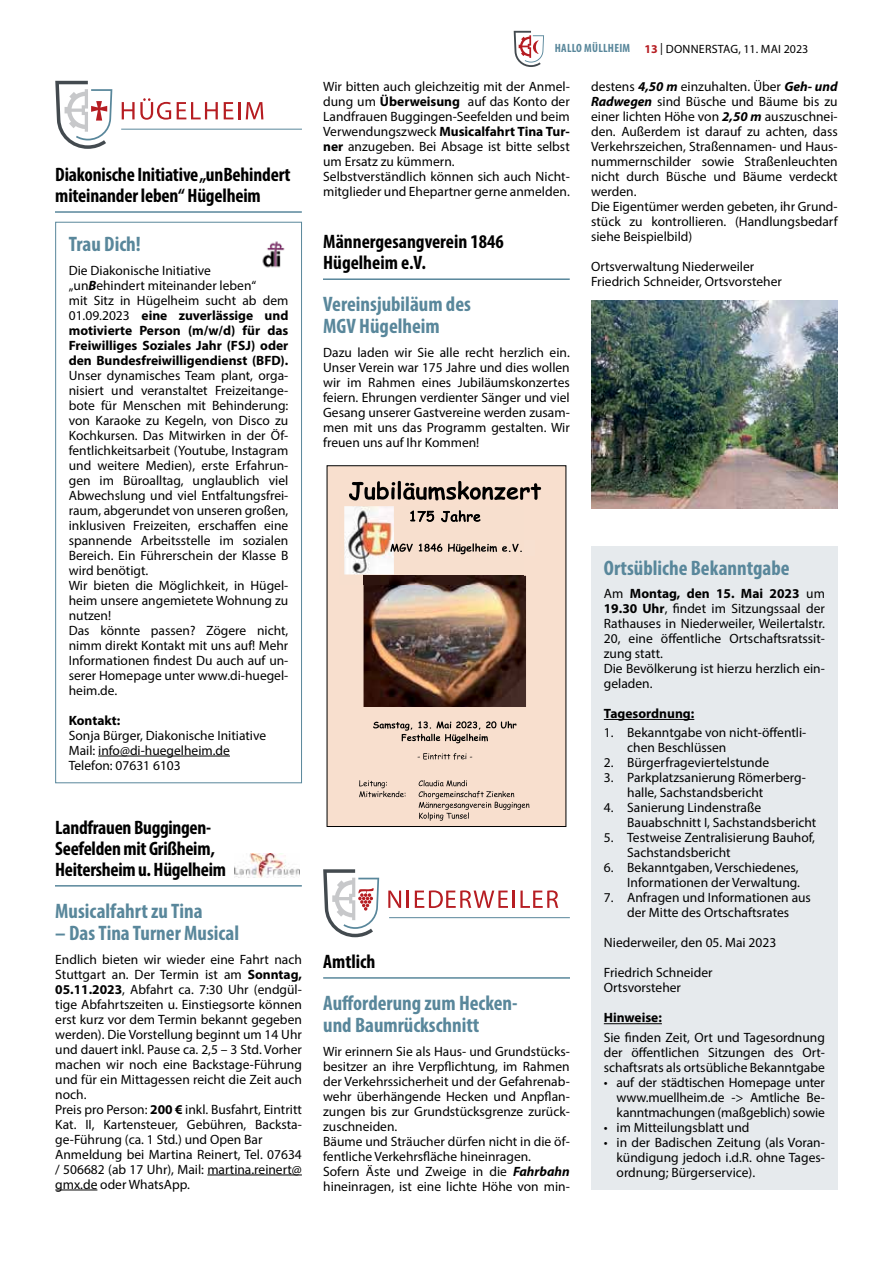
<style>
.page{position:relative;width:893px;height:1263px;background:#fff}
.page>*{position:absolute;margin:0;border:0;box-sizing:border-box;transform-origin:0 0}
.t1{font:700 condensed 21px/22.5px "Myriad Pro";color:#59879b}
.t2{font:700 condensed 19.5px/21px "Myriad Pro";letter-spacing:-.01em;color:#000}
.t3{font:13.5px/15px "Myriad Pro";color:#000}
.t4{font:700 13.5px/15px "Myriad Pro";color:#000}
.t5{font:12px "Myriad Pro";letter-spacing:.02em;color:#000}
.t6{font:700 condensed 12px "Myriad Pro";letter-spacing:.02em;color:#59879b}
.s1{font-weight:400}
.s2{font-style:italic}
.s3{font-weight:700}
.s4{font-weight:700;color:#b61d22}
.s5{font-weight:700;font-style:italic}
</style>
<div class="page">
<svg style="left:514px;top:31px;width:30px;height:36px"></svg>
<hr style="left:207px;top:1174px;width:95px;height:1px;background:#000">
<hr style="left:55px;top:1189px;width:42px;height:1px;background:#000">
<hr style="left:55px;top:885px;width:247px;height:1px;background:#59879b">
<img style="left:235px;top:854px;width:65px;height:23px">
<hr style="left:323px;top:278px;width:247px;height:2px;background:#59879b">
<div style="left:327px;top:466px;width:239px;height:360px;background:#f8dfce"></div>
<div style="left:327px;top:465px;width:239px;height:362px;border:1px solid #000"></div>
<svg style="left:349px;top:481px;width:192px;height:19px"></svg>
<svg style="left:373px;top:721px;width:143px;height:22px"></svg>
<svg style="left:418px;top:753px;width:54px;height:7px"></svg>
<svg style="left:359px;top:780px;width:47px;height:17px"></svg>
<svg style="left:419px;top:780px;width:110px;height:41px"></svg>
<img style="left:364px;top:576px;width:162px;height:131px">
<img style="left:344px;top:510px;width:179px;height:74px">
<img style="left:364px;top:576px;width:159px;height:8px">
<img style="left:344px;top:506px;width:50px;height:68px">
<img style="left:385px;top:540px;width:138px;height:15px">
<svg style="left:390px;top:543px;width:23px;height:9px"></svg>
<svg style="left:419px;top:544px;width:23px;height:8px"></svg>
<svg style="left:448px;top:543px;width:74px;height:11px"></svg>
<hr style="left:121px;top:129px;width:181px;height:1px;background:#59879b">
<svg style="left:122px;top:98px;width:49px;height:22px"></svg>
<svg style="left:177px;top:102px;width:41px;height:17px"></svg>
<svg style="left:224px;top:102px;width:16px;height:17px"></svg>
<svg style="left:246px;top:102px;width:17px;height:17px"></svg>
<svg style="left:55px;top:81px;width:57px;height:68px"></svg>
<hr style="left:55px;top:211px;width:247px;height:2px;background:#59879b">
<hr style="left:98px;top:756px;width:132px;height:1px;background:#000">
<div style="left:55px;top:222px;width:247px;height:561px;border:1px solid #59879b"></div>
<img style="left:262px;top:241px;width:23px;height:27px">
<img style="left:591px;top:301px;width:247px;height:208px">
<div style="left:591px;top:546px;width:247px;height:643px;background:#e6eaed"></div>
<hr style="left:604px;top:719px;width:90px;height:1px;background:#000">
<hr style="left:604px;top:1023px;width:58px;height:1px;background:#000">
<hr style="left:389px;top:917px;width:181px;height:1px;background:#59879b">
<svg style="left:388px;top:890px;width:13px;height:18px"></svg>
<svg style="left:407px;top:890px;width:2px;height:18px"></svg>
<svg style="left:415px;top:890px;width:143px;height:18px"></svg>
<svg style="left:323px;top:869px;width:56px;height:68px"></svg>
<hr style="left:323px;top:977px;width:247px;height:1px;background:#59879b">
<h2 class="t2" style="left:55px;top:163px;width:237px">Diakonische Initiative „unBehindert miteinander leben“ Hügelheim</h2>
<h1 class="t1" style="left:69px;top:232px;width:73px">Trau Dich!</h1>
<p class="t4" style="left:69px;top:262px;width:221px"><span class="s1">Die Diakonische I nitiative „un</span><span class="s2">B</span><span class="s1">ehindert miteinander leben“<br>mit Sitz in Hügelheim sucht ab dem 01.09.2023</span> eine zuverlässige und motivierte Person (m/w/d) für das Freiwilliges Soziales Jahr (FSJ) oder den Bundesfreiwilligendienst (BFD).</p>
<p class="t3" style="left:69px;top:367px;width:221px">Unser dynamisches Team plant, orga&shy;nisiert und veranstaltet Freizeitange&shy;bote für Menschen mit Behinderung: von Karaoke zu Kegeln, von Disco zu Kochkursen. Das Mitwirken in der Öf&shy;fentlichkeitsarbeit (Youtube, I nstagram und weitere Medien), erste Erfahrun&shy;gen im Büroalltag, unglaublich viel Abwechslung und viel Entfaltungsfrei&shy;raum, abgerundet von unseren großen, inklusiven Freizeiten, erschaffen eine spannende Arbeitsstelle im sozialen Bereich. Ein Führerschein der Klasse B wird benötigt.<br>Wir bieten die Möglichkeit, in Hügel&shy;heim unsere angemietete Wohnung zu nutzen!<br>Das könnte passen? Zögere nicht, nimm direkt Kontakt mit uns auf! Mehr I nformationen findest Du auch auf un&shy;serer Homepage unter www.di-huegel&shy;heim.de.</p>
<p class="t4" style="left:69px;top:712px;width:53px">Kontakt:</p>
<p class="t3" style="left:69px;top:727px;width:199px">Sonja Bürger, Diakonische I nitiative<br>Mail: info@di-huegelheim.de<br>Telefon: 07631 6103</p>
<h2 class="t2" style="left:55px;top:816px;width:172px">Landfrauen Buggingen-<br>Seefelden mit Grißheim,<br>Heitersheim u. Hügelheim</h2>
<h1 class="t1" style="left:55px;top:899px;width:149px">Musicalfahrt zu Tina</h1>
<h1 class="t1" style="left:55px;top:921px;width:185px">– Das Tina Turner Musical</h1>
<p class="t3" style="left:55px;top:951px;width:248px">Endlich bieten wir wieder eine Fahrt nach Stuttgart an. Der Termin ist am <span class="s3">Sonntag, 05.11.2023</span>, Abfahrt ca. 7:30 Uhr (endgül&shy;tige Abfahrtszeiten u. Einstiegsorte können erst kurz vor dem Termin bekannt gegeben werden). Die Vorstellung beginnt um 14 Uhr und dauert inkl. Pause ca. 2,5 – 3 Std. Vorher machen wir noch eine Backstage-Führung und für ein Mittagessen reicht die Zeit auch noch.<br>Preis pro Person: <span class="s3">200 €</span> inkl. Busfahrt, Eintritt Kat. II, Kartensteuer, Gebühren, Backsta&shy;ge-Führung (ca. 1 Std.) und Open Bar Anmeldung bei Martina Reinert, Tel. 07634 / 506682 (ab 17 Uhr), Mail: martina.reinert@ gmx.de oder WhatsApp.</p>
<p class="t6" style="left:555px;top:40px;width:76px">Hallo Müllheim</p>
<p class="t5" style="left:644px;top:42px;width:165px"><span class="s4">13</span> | Donnerstag, 11. Mai 2023</p>
<p class="t3" style="left:323px;top:79px;width:248px">Wir bitten auch gleichzeitig mit der Anmel&shy;dung um <span class="s3">Überweisung</span> auf das Konto der Landfrauen Buggingen-Seefelden und beim Verwendungszweck <span class="s3">Musicalfahrt Tina Tur&shy;ner</span> anzugeben. Bei Absage ist bitte selbst um Ersatz zu kümmern.<br>Selbstverständlich können sich auch N icht&shy;mitglieder und Ehepartner gerne anmelden.</p>
<h2 class="t2" style="left:323px;top:231px;width:182px">Männergesangverein 1846<br>Hügelheim e.V.</h2>
<h1 class="t1" style="left:323px;top:292px;width:149px">Vereinsjubiläum des<br>MGV Hügelheim</h1>
<p class="t3" style="left:323px;top:345px;width:248px;text-align:justify">Dazu laden wir Sie alle recht herzlich ein.<br>Unser Verein war 175 Jahre und dies wollen wir im Rahmen eines Jubiläumskonzertes feiern. Ehrungen verdienter Sänger und viel Gesang unserer Gastvereine werden zusam&shy;men mit uns das Programm gestalten. Wir freuen uns auf I hr Kommen!</p>
<p class="t3" style="left:591px;top:79px;width:248px">destens <span class="s5">4,50 m</span> einzuhalten. Über <span class="s5">Geh- und Radwegen</span> sind Büsche und Bäume bis zu einer lichten Höhe von <span class="s5">2,50 m</span> auszuschnei&shy;den. Außerdem ist darauf zu achten, dass Verkehrszeichen, Straßennamen- und Haus&shy;nummernschilder sowie Straßenleuchten nicht durch Büsche und Bäume verdeckt werden.<br>Die Eigentümer werden gebeten, ihr Grund&shy;stück zu kontrollieren. (Handlungsbedarf siehe Beispielbild)</p>
<p class="t3" style="left:591px;top:259px;width:192px">Ortsverwaltung N iederweiler<br>Friedrich Schneider, Ortsvorsteher</p>
<h2 class="t2" style="left:323px;top:950px;width:54px">Amtlich</h2>
<h1 class="t1" style="left:323px;top:991px;width:196px">Aufforderung zum Hecken&shy;und Baumrückschnitt</h1>
<p class="t3" style="left:323px;top:1043px;width:248px">Wir erinnern Sie als Haus- und Grundstücks&shy;besitzer an ihre Verpflichtung, im Rahmen der Verkehrssicherheit und der Gefahrenab&shy;wehr überhängende Hecken und Anpflan&shy;zungen bis zur Grundstücksgrenze zurück&shy;zuschneiden.<br>Bäume und Sträucher dürfen nicht in die öf&shy;fentliche Verkehrsfläche hineinragen.<br>Sofern Äste und Zweige in die <span class="s5">Fahrbahn </span>hineinragen, ist eine lichte Höhe von min-</p>
<h1 class="t1" style="left:604px;top:556px;width:187px">Ortsübliche Bekanntgabe</h1>
<p class="t3" style="left:604px;top:586px;width:223px">Am <span class="s3">Montag, den 15. Mai 2023</span> um<br><span class="s3">19.30 Uhr</span>, findet im Sitzungssaal der<br>Rathauses in N iederweiler, Weilertalstr.<br>20, eine öffentliche Ortschaftsratssit&shy;zung statt.<br>Die Bevölkerung ist hierzu herzlich ein&shy;geladen.</p>
<p class="t4" style="left:604px;top:706px;width:92px">Tagesordnung:</p>
<p class="t3" style="left:627px;top:725px;width:181px;text-indent:-23px">1. Bekanntgabe von nicht-öffentli&shy;chen Beschlüssen</p>
<p class="t3" style="left:604px;top:755px;width:167px">2. Bürgerfrageviertelstunde</p>
<p class="t3" style="left:627px;top:770px;width:180px;text-indent:-23px">3. Parkplatzsanierung Römerberg&shy;halle, Sachstandsbericht</p>
<p class="t3" style="left:627px;top:800px;width:191px;text-indent:-23px">4. Sanierung Lindenstraße<br>Bauabschnitt I, Sachstandsbericht</p>
<p class="t3" style="left:627px;top:830px;width:189px;text-indent:-23px">5. Testweise Zentralisierung Bauhof,<br>Sachstandsbericht</p>
<p class="t3" style="left:604px;top:860px;width:198px;text-align:right">6. Bekanntgaben, Verschiedenes,<br>I nformationen der Verwaltung.</p>
<p class="t3" style="left:604px;top:890px;width:209px;text-align:center">7. Anfragen und I nformationen aus der Mitte des Ortschaftsrates</p>
<p class="t3" style="left:604px;top:935px;width:174px">N iederweiler, den 05. Mai 2023</p>
<p class="t3" style="left:604px;top:965px;width:110px">Friedrich Schneider<br>Ortsvorsteher</p>
<p class="t4" style="left:604px;top:1010px;width:60px">Hinweise:</p>
<p class="t3" style="left:604px;top:1029px;width:223px;text-align:justify">Sie finden Zeit, Ort und Tagesordnung der öffentlichen Sitzungen des Ort&shy;schaftsrats als ortsübliche Bekanntgabe</p>
<p class="t3" style="left:617px;top:1074px;width:210px;text-align:justify;text-indent:-13px"><span class="s2">•</span> auf der städtischen Homepage unter www.muellheim.de -&gt; Amtliche Be&shy;kanntmachungen (maßgeblich) sowie</p>
<p class="t3" style="left:604px;top:1119px;width:147px"><span class="s2">•</span> im Mitteilungsblatt und</p>
<p class="t3" style="left:617px;top:1134px;width:210px;text-align:justify;text-indent:-13px"><span class="s2">•</span> in der Badischen Zeitung (als Voran&shy;kündigung jedoch i.d.R. ohne Tages&shy;ordnung; Bürgerservice).</p>
</div>
